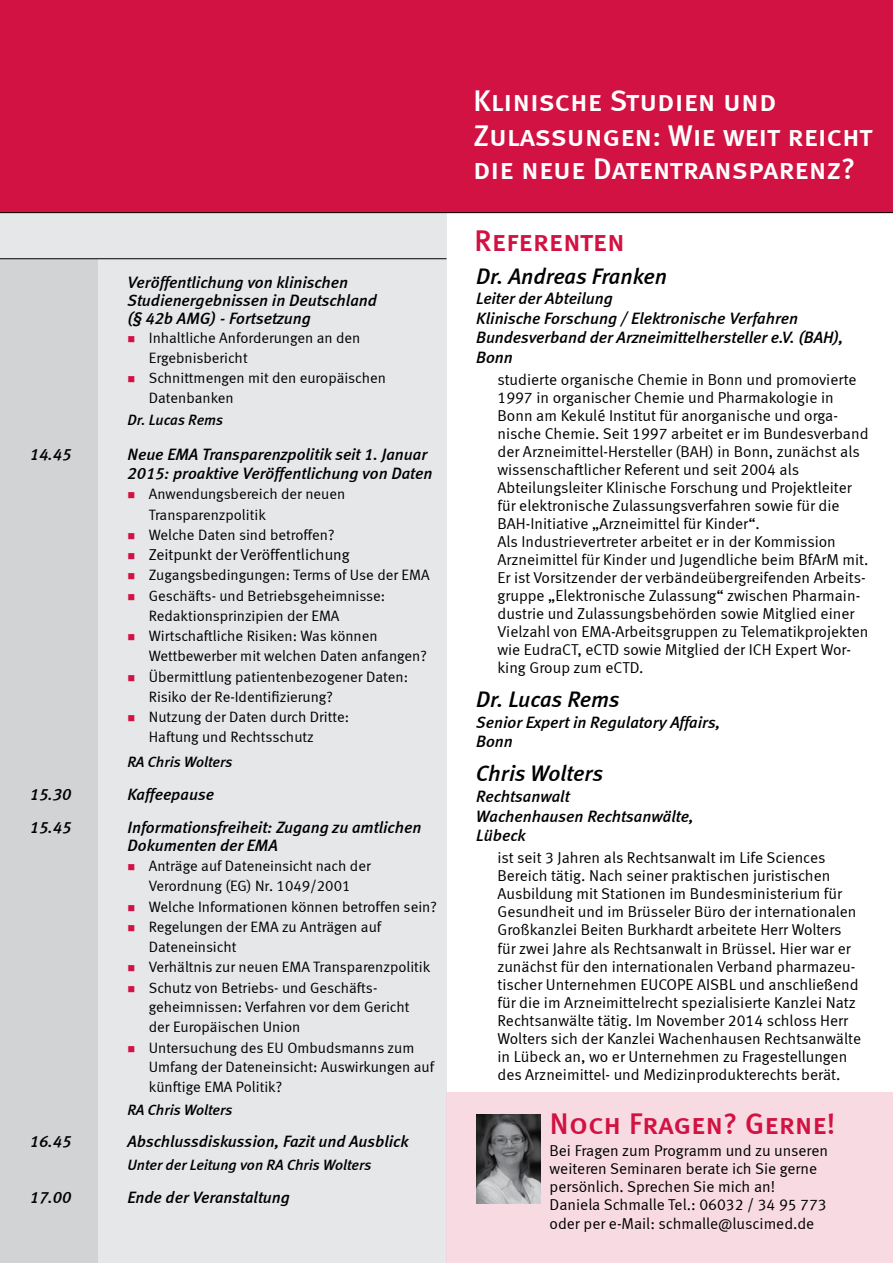
<style>
.page{position:relative;width:893px;height:1263px;background:#fff}
.page>*{position:absolute;margin:0;border:0;box-sizing:border-box;transform-origin:0 0}
.t1{font:30px/34px "Meta Medium LF Caps";color:#fff}
.t2{font:30px "Meta Medium LF Caps";color:#d11242}
.t3{font:italic 22.5px "Meta Medium LF";color:#000}
.t4{font:italic 16.5px/19.5px "Meta Medium LF";color:#000}
.t5{font:15.75px/18px "Meta Normal LF";color:#000}
.t6{font:15.75px "Meta Normal";color:#000}
.t7{font:15px/20.2px "Meta Normal";color:#000}
.t8{font:15px/19.8px "Meta Normal LF";color:#000}
.t9{font:italic 15px "Meta Medium LF";color:#000}
.s1{color:#d11242}
</style>
<div class="page">
<div style="left:1px;top:0;width:892px;height:213px;background:#d11242"></div>
<div style="left:0;top:213px;width:446px;height:1050px;background:#e6e7e8"></div>
<div style="left:0;top:259px;width:98px;height:1004px;background:#d1d3d4"></div>
<div style="left:446px;top:1093px;width:447px;height:170px;background:#f8dbe2"></div>
<img style="left:476px;top:1114px;width:64px;height:89px">
<hr style="left:0;top:212px;width:893px;height:1px;background:#000">
<hr style="left:0;top:258px;width:446px;height:1px;background:#000">
<p class="t4" style="left:128px;top:273px;width:251px;line-height:18px">Veröffentlichung von klinischen<br>Studienergebnissen in Deutschland (§ 42b AMG) - Fortsetzung</p>
<p class="t7" style="left:149px;top:328px;width:213px;line-height:19.5px;text-indent:-21px"><span class="s1">■</span> Inhaltliche Anforderungen an den<br>Ergebnisbericht</p>
<p class="t7" style="left:149px;top:367px;width:239px;text-indent:-21px"><span class="s1">■</span> Schnittmengen mit den europäischen<br>Datenbanken</p>
<p class="t9" style="left:128px;top:411px;width:97px">Dr. Lucas Rems</p>
<p class="t4" style="left:30px;top:444px;width:43px">14.45</p>
<p class="t4" style="left:128px;top:444px;width:306px">Neue EMA Transparenzpolitik seit 1. Januar<br>2015: proaktive Veröffentlichung von Daten</p>
<p class="t7" style="left:149px;top:484px;width:198px;text-indent:-21px"><span class="s1">■</span> Anwendungsbereich der neuen<br>Transparenzpolitik</p>
<p class="t7" style="left:128px;top:524px;width:208px"><span class="s1">■</span> Welche Daten sind betroffen?</p>
<p class="t6" style="left:128px;top:546px;width:224px"><span class="s1">■</span> Zeitpunkt der Veröffentlichung</p>
<p class="t7" style="left:128px;top:565px;width:304px"><span class="s1">■</span> Zugangsbedingungen: Terms of Use der EMA</p>
<p class="t7" style="left:149px;top:585px;width:238px;text-indent:-21px"><span class="s1">■</span> Geschäfts- und Betriebsgeheimnisse:<br>Redaktionsprinzipien der EMA</p>
<p class="t7" style="left:149px;top:626px;width:280px;text-indent:-21px"><span class="s1">■</span> Wirtschaftliche Risiken: Was können<br>Wettbewerber mit welchen Daten anfangen?</p>
<p class="t7" style="left:149px;top:666px;width:261px;text-indent:-21px"><span class="s1">■</span> Übermittlung patientenbezogener Daten:<br>Risiko der Re-Identifizierung?</p>
<p class="t7" style="left:149px;top:707px;width:202px;text-indent:-21px"><span class="s1">■</span> Nutzung der Daten durch Dritte:<br>Haftung und Rechtsschutz</p>
<p class="t9" style="left:128px;top:753px;width:106px">RA Chris Wolters</p>
<p class="t4" style="left:30px;top:784px;width:43px">15.30</p>
<p class="t4" style="left:128px;top:784px;width:88px">Kaffeepause</p>
<p class="t4" style="left:30px;top:817px;width:43px">15.45</p>
<p class="t4" style="left:128px;top:818px;width:295px;line-height:18px">Informationsfreiheit: Zugang zu amtlichen<br>Dokumenten der EMA</p>
<p class="t8" style="left:128px;top:855px;width:245px;line-height:20.2px;text-align:center"><span class="s1">■</span> Anträge auf Dateneinsicht nach der<br>Verordnung (EG) Nr. 1049/2001</p>
<p class="t8" style="left:128px;top:896px;width:311px"><span class="s1">■</span> Welche Informationen können betroffen sein?</p>
<p class="t8" style="left:149px;top:916px;width:234px;line-height:20.2px;text-indent:-21px"><span class="s1">■</span> Regelungen der EMA zu Anträgen auf<br>Dateneinsicht</p>
<p class="t8" style="left:128px;top:957px;width:304px"><span class="s1">■</span> Verhältnis zur neuen EMA Transparenzpolitik</p>
<p class="t8" style="left:149px;top:977px;width:262px;text-indent:-21px"><span class="s1">■</span> Schutz von Betriebs- und Geschäfts&shy;geheimnissen: Verfahren vor dem Gericht der Europäischen Union</p>
<p class="t8" style="left:149px;top:1037px;width:287px;text-indent:-21px"><span class="s1">■</span> Untersuchung des EU Ombudsmanns zum<br>Umfang der Dateneinsicht: Auswirkungen auf künftige EMA Politik?</p>
<p class="t9" style="left:128px;top:1100px;width:106px">RA Chris Wolters</p>
<p class="t4" style="left:30px;top:1132px;width:43px">16.45</p>
<p class="t4" style="left:128px;top:1132px;width:282px">Abschlussdiskussion, Fazit und Ausblick</p>
<p class="t9" style="left:128px;top:1155px;width:246px">Unter der Leitung von RA Chris Wolters</p>
<p class="t4" style="left:30px;top:1187px;width:43px">17.00</p>
<p class="t4" style="left:128px;top:1187px;width:164px">Ende der Veranstaltung</p>
<h1 class="t1" style="left:473px;top:83px;width:401px">Klinische Studien und<br>Zulassungen: Wie weit reicht die neue Datentransparenz?</h1>
<h1 class="t2" style="left:474px;top:223px;width:152px">Referenten</h1>
<h2 class="t3" style="left:476px;top:262px;width:192px">Dr. Andreas Franken</h2>
<p class="t4" style="left:476px;top:289px;width:369px">Leiter der Abteilung<br>Klinische Forschung / Elektronische Verfahren<br>Bundesverband der Arzneimittelhersteller e.V. (BAH),<br>Bonn</p>
<p class="t5" style="left:497px;top:370px;width:373px">studierte organische Chemie in Bonn und promovierte 1997 in organischer Chemie und Pharmakologie in Bonn am Kekulé Institut für anorganische und orga&shy;nische Chemie. Seit 1997 arbeitet er im Bundesverband der Arzneimittel-Hersteller (BAH) in Bonn, zunächst als wissenschaftlicher Referent und seit 2004 als Abteilungsleiter Klinische Forschung und Projektleiter für elektronische Zulassungsverfahren sowie für die BAH-Initiative „Arzneimittel für Kinder“.<br>Als Industrievertreter arbeitet er in der Kommission Arzneimittel für Kinder und Jugendliche beim BfArM mit.<br>Er ist Vorsitzender der verbändeübergreifenden Arbeits&shy;gruppe „Elektronische Zulassung“ zwischen Pharmain&shy;dustrie und Zulassungsbehörden sowie Mitglied einer Vielzahl von EMA-Arbeitsgruppen zu Telematikprojekten wie EudraCT, eCTD sowie Mitglied der ICH Expert Wor&shy;king Group zum eCTD.</p>
<h2 class="t3" style="left:476px;top:686px;width:145px">Dr. Lucas Rems</h2>
<p class="t4" style="left:476px;top:712px;width:246px">Senior Expert in Regulatory Affairs,<br>Bonn</p>
<h2 class="t3" style="left:476px;top:760px;width:128px">Chris Wolters</h2>
<p class="t4" style="left:476px;top:786px;width:219px">Rechtsanwalt<br>Wachenhausen Rechtsanwälte,<br>Lübeck</p>
<p class="t5" style="left:497px;top:849px;width:365px">ist seit 3 Jahren als Rechtsanwalt im Life Sciences Bereich tätig. Nach seiner praktischen juristischen Ausbildung mit Stationen im Bundesministerium für Gesundheit und im Brüsseler Büro der internationalen Großkanzlei Beiten Burkhardt arbeitete Herr Wolters für zwei Jahre als Rechtsanwalt in Brüssel. Hier war er zunächst für den internationalen Verband pharmazeu&shy;tischer Unternehmen EUCOPE AISBL und anschließend für die im Arzneimittelrecht spezialisierte Kanzlei Natz Rechtsanwälte tätig. Im November 2014 schloss Herr Wolters sich der Kanzlei Wachenhausen Rechtsanwälte in Lübeck an, wo er Unternehmen zu Fragestellungen des Arzneimittel- und Medizinprodukterechts berät.</p>
<h1 class="t2" style="left:550px;top:1106px;width:287px">Noch Fragen? Gerne!</h1>
<p class="t5" style="left:550px;top:1142px;width:280px">Bei Fragen zum Programm und zu unseren weiteren Seminaren berate ich Sie gerne persönlich. Sprechen Sie mich an!<br>Daniela Schmalle Tel.: 06032 / 34 95 773 oder per e-Mail: schmalle@luscimed.de</p>
</div>
